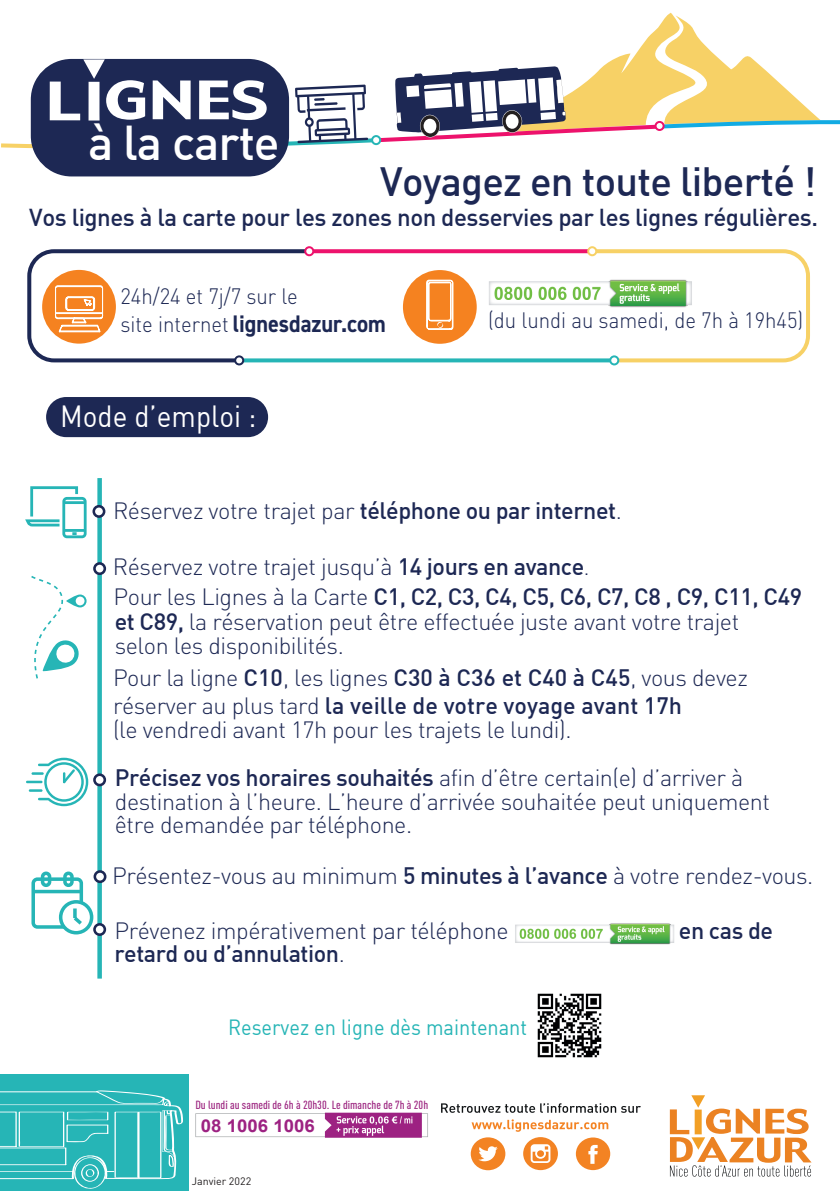
<style>
.page{position:relative;width:840px;height:1191px;background:#fff}
.page>*{position:absolute;margin:0;border:0;box-sizing:border-box;transform-origin:0 0}
.t1{font:47.8px "DIN Medium";letter-spacing:-.02em;color:#fff}
.t2{font:40px "DIN Medium";letter-spacing:-.02em;color:#1d2854}
.t3{font:30px "DIN Regular";color:#fff;scale:.93 1}
.t4{font:24px "DIN Medium";letter-spacing:-.02em;color:#1d2854}
.t5{font:700 24px "DIN2014";color:#1d2854;scale:.93 1}
.t6{font:300 23.4px/23.4px "DIN";letter-spacing:-.02em;color:#1d2854}
.t7{font:23.4px "DIN Medium";letter-spacing:-.02em;color:#1d2854}
.t8{font:23.4px "DIN Medium";color:#1d2854}
.t9{font:300 22px "DIN";color:#1d2854;scale:.93 1}
.t10{font:21.6px "DIN Regular";color:#26b5b6;scale:.93 1}
.t11{font:700 17.6px "Arial";color:#9d2282;scale:1.05 1}
.t12{font:500 condensed 11.6px "DIN Pro";color:#9c2580;scale:1.06 1}
.t13{font:10.6px "DIN";color:#231f20}
.s1{font-family:"DIN";font-weight:300;font-size:22px}
.s2{font-family:"DIN Medium";font-weight:400}
.s3{font-size:21.4px}
.s4{font-family:"DIN";font-weight:300}
</style>
<div class="page">
<div style="left:46px;top:397px;width:222px;height:40px;background:#1d2854;border-radius:20px"></div>
<div style="left:31px;top:59px;width:258px;height:117px;background:#1d2854;border-radius:41px"></div>
<svg style="left:1px;top:13px;width:838px;height:138px"></svg>
<div style="left:372px;top:136px;width:8px;height:8px;background:#fff;border-radius:50%"></div>
<div style="left:371px;top:135px;width:10px;height:10px;border:2px solid #26b5b6;border-radius:50%"></div>
<div style="left:402px;top:270px;width:74px;height:74px;background:#f58220;border-radius:50%"></div>
<svg style="left:426px;top:279px;width:28px;height:51px"></svg>
<div style="left:62px;top:497px;width:25px;height:41px;border:3px solid #26b5b6;border-radius:3px"></div>
<hr style="left:64px;top:501px;width:21px;height:3px;background:#26b5b6">
<hr style="left:64px;top:529px;width:21px;height:3px;background:#26b5b6">
<svg style="left:25px;top:486px;width:54px;height:49px"></svg>
<svg style="left:31px;top:576px;width:55px;height:102px"></svg>
<svg style="left:26px;top:757px;width:62px;height:49px"></svg>
<div style="left:31px;top:877px;width:52px;height:51px;border:4px solid #26b5b6;border-radius:4px"></div>
<div style="left:41px;top:871px;width:10px;height:16px;border:4px solid #26b5b6;border-radius:3px"></div>
<div style="left:63px;top:871px;width:11px;height:16px;border:4px solid #26b5b6;border-radius:3px"></div>
<svg style="left:33px;top:889px;width:48px;height:4px"></svg>
<svg style="left:61px;top:901px;width:31px;height:31px"></svg>
<div style="left:59px;top:900px;width:34px;height:34px;border:4px solid #26b5b6;border-radius:50%"></div>
<svg style="left:73px;top:908px;width:4px;height:5px"></svg>
<svg style="left:70px;top:913px;width:16px;height:15px"></svg>
<div style="left:0;top:1074px;width:188px;height:117px;background:#26b5b6"></div>
<svg style="left:669px;top:1095px;width:142px;height:81px"></svg>
<svg style="left:575px;top:1137px;width:35px;height:33px"></svg>
<svg style="left:470px;top:1137px;width:35px;height:33px"></svg>
<svg style="left:523px;top:1137px;width:34px;height:33px"></svg>
<svg style="left:471px;top:1119px;width:137px;height:12px"></svg>
<svg style="left:441px;top:1103px;width:199px;height:9px"></svg>
<svg style="left:0;top:1090px;width:183px;height:99px"></svg>
<svg style="left:27px;top:249px;width:286px;height:115px"></svg>
<svg style="left:244px;top:358px;width:344px;height:4px"></svg>
<svg style="left:588px;top:248px;width:222px;height:116px"></svg>
<svg style="left:314px;top:249px;width:273px;height:4px"></svg>
<div style="left:610px;top:356px;width:8px;height:8px;background:#fff;border-radius:50%"></div>
<div style="left:609px;top:355px;width:10px;height:10px;border:2px solid #26b5b6;border-radius:50%"></div>
<div style="left:588px;top:247px;width:8px;height:8px;background:#fff;border-radius:50%"></div>
<div style="left:587px;top:246px;width:10px;height:10px;border:2px solid #f7d165;border-radius:50%"></div>
<div style="left:305px;top:247px;width:8px;height:8px;background:#fff;border-radius:50%"></div>
<div style="left:304px;top:246px;width:10px;height:10px;border:2px solid #ed126c;border-radius:50%"></div>
<div style="left:235px;top:356px;width:8px;height:8px;background:#fff;border-radius:50%"></div>
<div style="left:234px;top:355px;width:10px;height:10px;border:2px solid #1d2854;border-radius:50%"></div>
<div style="left:97px;top:478px;width:5px;height:500px;background:#26b5b6"></div>
<div style="left:94px;top:506px;width:10px;height:10px;background:#fff;border-radius:50%"></div>
<div style="left:92px;top:505px;width:13px;height:13px;border:3px solid #1d2854;border-radius:50%"></div>
<div style="left:94px;top:563px;width:11px;height:11px;background:#fff;border-radius:50%"></div>
<div style="left:93px;top:562px;width:13px;height:13px;border:3px solid #1d2854;border-radius:50%"></div>
<div style="left:94px;top:774px;width:11px;height:11px;background:#fff;border-radius:50%"></div>
<div style="left:93px;top:773px;width:13px;height:13px;border:3px solid #1d2854;border-radius:50%"></div>
<div style="left:95px;top:871px;width:10px;height:10px;background:#fff;border-radius:50%"></div>
<div style="left:93px;top:870px;width:13px;height:13px;border:3px solid #1d2854;border-radius:50%"></div>
<img style="left:489px;top:278px;width:204px;height:29px">
<img style="left:515px;top:923px;width:159px;height:22px">
<div style="left:94px;top:924px;width:11px;height:10px;background:#fff;border-radius:50%"></div>
<div style="left:93px;top:923px;width:13px;height:13px;border:3px solid #1d2854;border-radius:50%"></div>
<svg style="left:195px;top:1112px;width:233px;height:25px"></svg>
<img style="left:537px;top:993px;width:65px;height:65px">
<h1 class="t1" style="left:88px;top:112px;width:193px">à la carte</h1>
<h2 class="t2" style="left:380px;top:156px;width:437px">Voyagez en toute liberté !</h2>
<p class="t4" style="left:29px;top:202px;width:789px">Vos lignes à la carte pour les zones non desservies par les lignes régulières.</p>
<p class="t9" style="left:120px;top:283px;width:192px">24h/24 et 7j/7 sur le</p>
<p class="t5" style="left:120px;top:308px;width:287px"><span class="s1">site internet</span> lignesdazur.com</p>
<p class="t3" style="left:60px;top:397px;width:212px">Mode d’emploi :</p>
<p class="t9" style="left:488px;top:306px;width:340px">(du lundi au samedi, de 7h à 19h45)</p>
<p class="t6" style="left:113px;top:498px;width:510px">Réservez votre trajet par <span class="s2">téléphone ou par internet</span>.</p>
<p class="t6" style="left:113px;top:555px;width:478px">Réservez votre trajet jusqu’à <span class="s2">14 jours en avance</span><span class="s3">.</span></p>
<p class="t7" style="left:113px;top:581px;width:689px"><span class="s4">Pour les Lignes à la Carte</span> C1, C2, C3, C4, C5, C6, C7, C8 , C9, C11, C49</p>
<p class="t6" style="left:115px;top:610px;width:625px"><span class="s2">et C89,</span> la réservation peut être effectuée juste avant votre trajet selon les disponibilités.</p>
<p class="t6" style="left:113px;top:666px;width:636px">Pour la ligne <span class="s2">C10</span>, les lignes <span class="s2">C30 à C36 et C40 à C45</span>, vous devez</p>
<p class="t8" style="left:113px;top:691px;width:570px"><span class="s4">réserver au plus tard</span> la veille de votre voyage avant 17h</p>
<p class="t6" style="left:113px;top:717px;width:460px">(le vendredi avant 17h pour les trajets le lundi).</p>
<p class="t6" style="left:115px;top:766px;width:656px"><span class="s2">Précisez vos horaires souhaités</span> afin d’être certain(e) d’arriver à destination à l’heure. L’heure d’arrivée souhaitée peut uniquement être demandée par téléphone.</p>
<p class="t6" style="left:112px;top:863px;width:702px">Présentez-vous au minimum <span class="s2">5 minutes à l’avance</span> à votre rendez-vous.</p>
<p class="t6" style="left:114px;top:918px;width:395px">Prévenez impérativement par téléphone</p>
<p class="t7" style="left:678px;top:915px;width:96px">en cas de</p>
<p class="t7" style="left:114px;top:939px;width:232px">retard ou d’annulation<span class="s4">.</span></p>
<p class="t10" style="left:228px;top:1013px;width:323px">Reservez en ligne dès maintenant</p>
<p class="t12" style="left:195px;top:1096px;width:221px">Du lundi au samedi de 6h à 20h30. Le dimanche de 7h à 20h</p>
<p class="t11" style="left:201px;top:1113px;width:110px">08 1006 1006</p>
<p class="t13" style="left:191px;top:1175px;width:61px">Janvier 2022</p>
</div>
